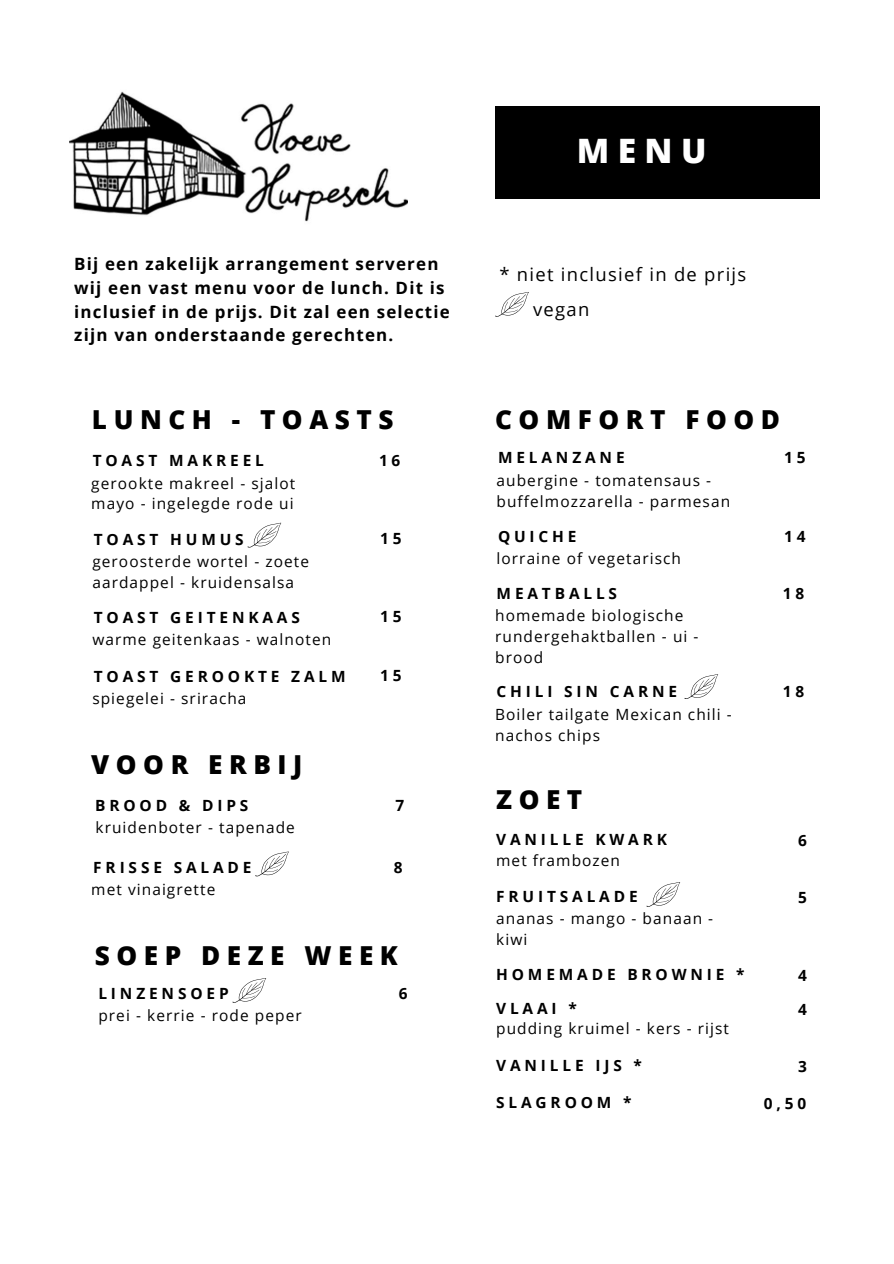
<style>
.page{position:relative;width:894px;height:1264px;background:#fff}
.page>*{position:absolute;margin:0;border:0;box-sizing:border-box;transform-origin:0 0}
.t1{font:800 33.6px "Open Sans";color:#fff}
.t2{font:800 26.1px "Open Sans";letter-spacing:.25em;color:#000}
.t3{font:18.45px "Open Sans";letter-spacing:.07em;color:#000}
.t4{font:700 16.95px/23.7px "Open Sans";letter-spacing:.07em;color:#000}
.t5{font:15.45px/20.9px "Open Sans";letter-spacing:.07em;color:#000}
.t6{font:700 15.45px "Open Sans";letter-spacing:.25em;color:#000}
</style>
<div class="page">
<div style="left:495px;top:106px;width:324px;height:92px;background:#000"></div>
<svg style="left:247px;top:523px;width:34px;height:24px"></svg>
<svg style="left:232px;top:978px;width:34px;height:24px"></svg>
<svg style="left:255px;top:851px;width:34px;height:25px"></svg>
<svg style="left:646px;top:882px;width:34px;height:24px"></svg>
<svg style="left:684px;top:674px;width:34px;height:25px"></svg>
<img style="left:69px;top:91px;width:338px;height:131px">
<svg style="left:495px;top:292px;width:33px;height:25px"></svg>
<p class="t1" style="left:576px;top:127px;width:131px">MENU</p>
<h5 class="t4" style="left:74px;top:252px;width:377px">Bij een zakelijk arrangement serveren wij een vast menu voor de lunch. Dit is inclusief in de prijs. Dit zal een selectie zijn van onderstaande gerechten.</h5>
<h5 class="t3" style="left:499px;top:261px;width:248px">* niet inclusief in de prijs</h5>
<p class="t3" style="left:533px;top:296px;width:58px">vegan</p>
<p class="t2" style="left:92px;top:400px;width:303px">LUNCH - TOASTS</p>
<p class="t6" style="left:93px;top:450px;width:173px">TOAST MAKREEL</p>
<h1 class="t6" style="left:379px;top:449px;width:23px">1 6</h1>
<p class="t5" style="left:91px;top:472px;width:205px">gerookte makreel - sjalot mayo - ingelegde rode ui</p>
<h5 class="t6" style="left:94px;top:528px;width:151px">TOAST HUMUS</h5>
<h2 class="t6" style="left:380px;top:527px;width:23px">1 5</h2>
<h3 class="t5" style="left:92px;top:550px;width:218px">geroosterde wortel - zoete aardappel - kruidensalsa</h3>
<p class="t6" style="left:94px;top:606px;width:207px">TOAST GEITENKAAS</p>
<p class="t6" style="left:380px;top:605px;width:23px">1 5</p>
<p class="t5" style="left:92px;top:628px;width:240px">warme geitenkaas - walnoten</p>
<p class="t6" style="left:94px;top:665px;width:253px">TOAST GEROOKTE ZALM</p>
<p class="t6" style="left:380px;top:664px;width:23px">1 5</p>
<h5 class="t5" style="left:92px;top:687px;width:156px">spiegelei - sriracha</h5>
<p class="t2" style="left:91px;top:746px;width:212px">VOOR ERBIJ</p>
<p class="t6" style="left:95px;top:794px;width:155px">BROOD &amp; DIPS</p>
<h2 class="t6" style="left:395px;top:794px;width:10px">7</h2>
<h5 class="t5" style="left:95px;top:817px;width:201px">kruidenboter - tapenade</h5>
<p class="t6" style="left:93px;top:856px;width:160px">FRISSE SALADE</p>
<p class="t6" style="left:393px;top:856px;width:10px">8</p>
<p class="t5" style="left:91px;top:878px;width:125px">met vinaigrette</p>
<h5 class="t2" style="left:95px;top:936px;width:304px">SOEP DEZE WEEK</h5>
<p class="t6" style="left:98px;top:982px;width:132px">LINZENSOEP</p>
<p class="t5" style="left:98px;top:1004px;width:205px">prei - kerrie - rode peper</p>
<h5 class="t6" style="left:398px;top:982px;width:10px">6</h5>
<h5 class="t2" style="left:495px;top:400px;width:286px">COMFORT FOOD</h5>
<h2 class="t6" style="left:498px;top:447px;width:128px">MELANZANE</h2>
<p class="t6" style="left:784px;top:447px;width:23px">1 5</p>
<p class="t5" style="left:496px;top:469px;width:235px">aubergine - tomatensaus - buffelmozzarella - parmesan</p>
<p class="t6" style="left:498px;top:525px;width:80px">QUICHE</p>
<h5 class="t6" style="left:784px;top:525px;width:23px">1 4</h5>
<p class="t5" style="left:496px;top:547px;width:186px">lorraine of vegetarisch</p>
<h5 class="t6" style="left:496px;top:582px;width:122px">MEATBALLS</h5>
<h2 class="t6" style="left:782px;top:582px;width:23px">1 8</h2>
<p class="t5" style="left:495px;top:604px;width:205px">homemade biologische rundergehaktballen - ui - brood</p>
<h5 class="t6" style="left:496px;top:681px;width:182px">CHILI SIN CARNE</h5>
<p class="t6" style="left:782px;top:681px;width:23px">1 8</p>
<p class="t5" style="left:495px;top:703px;width:238px">Boiler tailgate Mexican chili - nachos chips</p>
<p class="t2" style="left:496px;top:781px;width:88px">ZOET</p>
<p class="t6" style="left:496px;top:828px;width:172px">VANILLE KWARK</p>
<p class="t5" style="left:496px;top:849px;width:125px">met frambozen</p>
<h5 class="t6" style="left:496px;top:885px;width:143px">FRUITSALADE</h5>
<h2 class="t5" style="left:496px;top:907px;width:218px">ananas - mango - banaan - kiwi</h2>
<p class="t6" style="left:496px;top:963px;width:250px">HOMEMADE BROWNIE *</p>
<h5 class="t6" style="left:496px;top:997px;width:82px">VLAAI *</h5>
<h5 class="t5" style="left:496px;top:1017px;width:234px">pudding kruimel - kers - rijst</h5>
<p class="t6" style="left:798px;top:829px;width:10px">6</p>
<p class="t6" style="left:798px;top:886px;width:10px">5</p>
<h5 class="t6" style="left:798px;top:964px;width:10px">4</h5>
<p class="t6" style="left:798px;top:998px;width:10px">4</p>
<p class="t6" style="left:496px;top:1054px;width:147px">VANILLE IJS *</p>
<h5 class="t6" style="left:496px;top:1091px;width:137px">SLAGROOM *</h5>
<h5 class="t6" style="left:763px;top:1092px;width:44px">0,50</h5>
<p class="t6" style="left:798px;top:1055px;width:10px">3</p>
</div>
